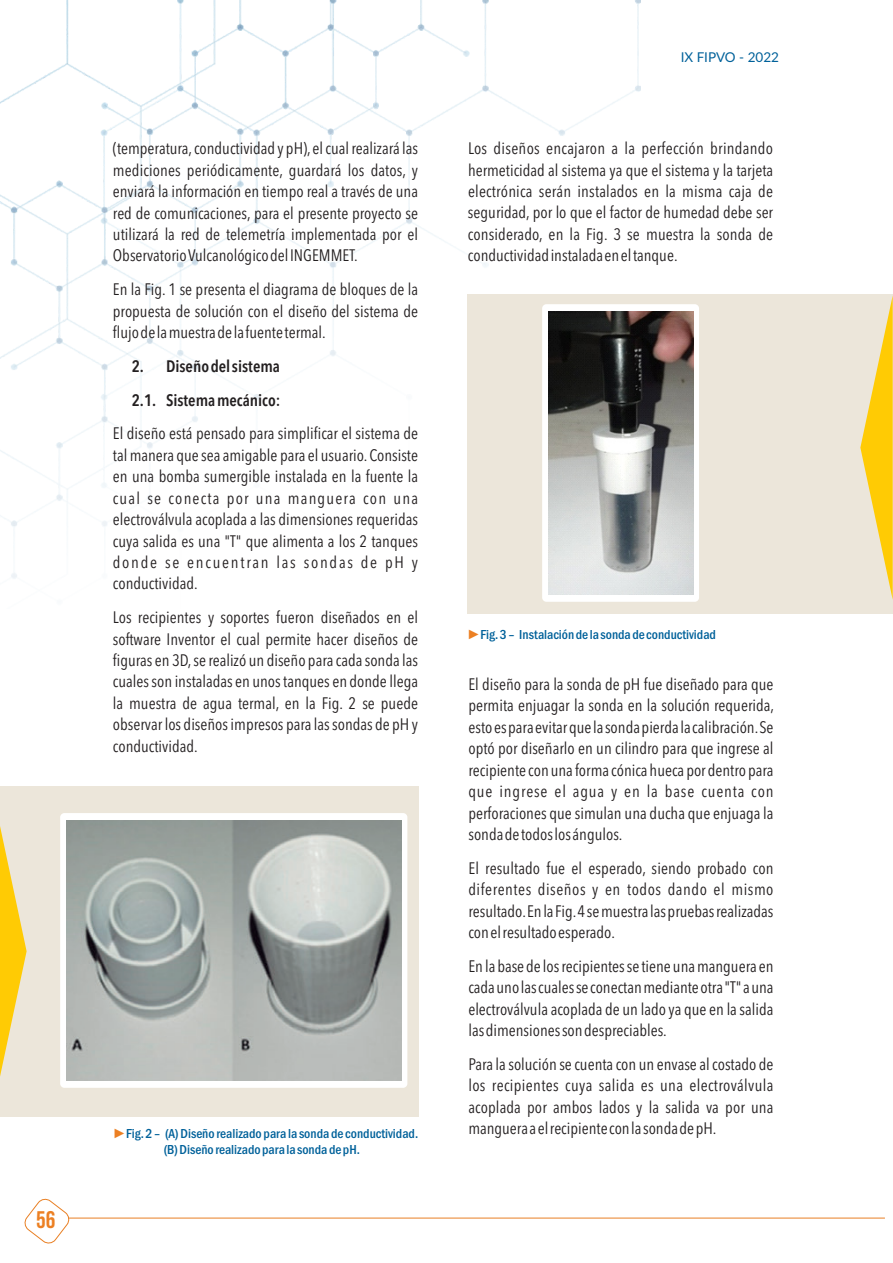
<style>
.page{position:relative;width:893px;height:1263px;background:#fff}
.page>*{position:absolute;margin:0;border:0;box-sizing:border-box;transform-origin:0 0}
.t1{font:24px "Bebas Neue";color:#ec8023}
.t2{font:16.5px/21.5px "Avenir Next Condensed";color:#231f20;text-align:justify}
.t3{font:600 16.5px/33.8px "Avenir Next Condensed";color:#231f20}
.t4{font:500 condensed 13.5px/15.3px "Franklin Gothic";color:#00619a;text-align:center}
.t5{font:13.5px "Lato";color:#00619a}
.s1{font-weight:400;font-stretch:normal;color:#ec8023}
</style>
<div class="page">
<img style="left:1px;top:0;width:639px;height:608px">
<div style="left:0;top:786px;width:418px;height:331px;background:#ece6da"></div>
<div style="left:468px;top:294px;width:425px;height:320px;background:#ece6da"></div>
<hr style="left:67px;top:1218px;width:818px;height:1px;background:#e98024">
<svg style="left:24px;top:1198px;width:46px;height:46px"></svg>
<div style="left:60px;top:813px;width:347px;height:275px;background:#fff;border-radius:4px"></div>
<img style="left:66px;top:820px;width:335px;height:261px">
<div style="left:542px;top:304px;width:157px;height:298px;background:#fff;border-radius:4px"></div>
<img style="left:548px;top:311px;width:145px;height:284px">
<svg style="left:0;top:826px;width:27px;height:250px"></svg>
<svg style="left:860px;top:296px;width:33px;height:304px"></svg>
<h1 class="t1" style="left:36px;top:1210px;width:21px">56</h1>
<p class="t2" style="left:113px;top:138px;width:307px">(temperatura, conductividad y pH), el cual realizará las mediciones periódicamente, guardará los datos, y enviará la información en tiempo real a través de una red de comunicaciones, para el presente proyecto se utilizará la red de telemetría implementada por el Observatorio Vulcanológico del INGEMMET.</p>
<p class="t2" style="left:113px;top:279px;width:307px">En la Fig. 1 se presenta el diagrama de bloques de la propuesta de solución con el diseño del sistema de flujo de la muestra de la fuente termal.</p>
<p class="t3" style="left:132px;top:350px;width:150px">2. Diseño del sistema<br>2.1. Sistema mecánico:</p>
<p class="t2" style="left:113px;top:423px;width:307px">El diseño está pensado para simplificar el sistema de tal manera que sea amigable para el usuario. Consiste en una bomba sumergible instalada en la fuente la cual se conecta por una manguera con una electroválvula acoplada a las dimensiones requeridas cuya salida es una "T" que alimenta a los 2 tanques donde se encuentran las sondas de pH y conductividad.</p>
<p class="t2" style="left:113px;top:607px;width:307px">Los recipientes y soportes fueron diseñados en el software Inventor el cual permite hacer diseños de figuras en 3D, se realizó un diseño para cada sonda las cuales son instaladas en unos tanques en donde llega la muestra de agua termal, en la Fig. 2 se puede observar los diseños impresos para las sondas de pH y conductividad.</p>
<p class="t4" style="left:113px;top:1127px;width:307px"><span class="s1">►</span>Fig. 2 – (A) Diseño realizado para la sonda de conductividad. (B) Diseño realizado para la sonda de pH.</p>
<p class="t5" style="left:681px;top:51px;width:100px">IX FIPVO - 2022</p>
<p class="t2" style="left:468px;top:138px;width:307px">Los diseños encajaron a la perfección brindando hermeticidad al sistema ya que el sistema y la tarjeta electrónica serán instalados en la misma caja de seguridad, por lo que el factor de humedad debe ser considerado, en la Fig. 3 se muestra la sonda de conductividad instalada en el tanque.</p>
<p class="t4" style="left:467px;top:628px;width:250px"><span class="s1">►</span>Fig. 3 – Instalación de la sonda de conductividad</p>
<p class="t2" style="left:468px;top:674px;width:307px">El diseño para la sonda de pH fue diseñado para que permita enjuagar la sonda en la solución requerida, esto es para evitar que la sonda pierda la calibración. Se optó por diseñarlo en un cilindro para que ingrese al recipiente con una forma cónica hueca por dentro para que ingrese el agua y en la base cuenta con perforaciones que simulan una ducha que enjuaga la sonda de todos los ángulos.</p>
<p class="t2" style="left:468px;top:858px;width:307px">El resultado fue el esperado, siendo probado con diferentes diseños y en todos dando el mismo resultado. En la Fig. 4 se muestra las pruebas realizadas con el resultado esperado.</p>
<p class="t2" style="left:468px;top:956px;width:307px">En la base de los recipientes se tiene una manguera en cada uno las cuales se conectan mediante otra "T" a una electroválvula acoplada de un lado ya que en la salida las dimensiones son despreciables.</p>
<p class="t2" style="left:468px;top:1054px;width:307px">Para la solución se cuenta con un envase al costado de los recipientes cuya salida es una electroválvula acoplada por ambos lados y la salida va por una manguera a el recipiente con la sonda de pH.</p>
</div>
